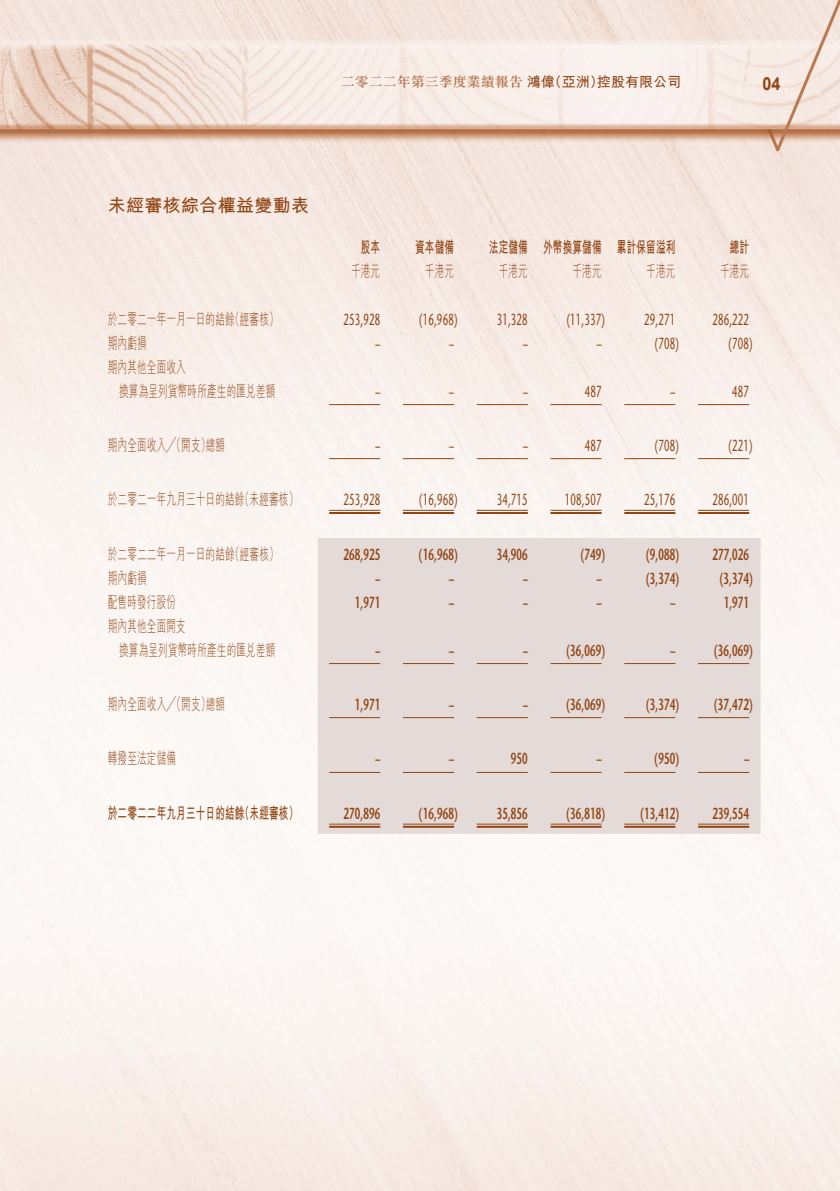
<style>
.page{position:relative;width:840px;height:1191px;background:#fff}
.page>*{position:absolute;margin:0;border:0;box-sizing:border-box;transform-origin:0 0}
.t1{font:700 18px "M Hei HK";letter-spacing:.015em;color:#914514}
.t2{font:700 18px "Arial";color:#914514;scale:.9 1}
.t3{font:600 16px "Stone Sans Std";letter-spacing:.015em;color:#914514;scale:.6 1}
.t4{font:300 16px/24px "M Hei HK";letter-spacing:.015em;color:#914514;scale:.6 1}
.t5{font:500 16px "Stone Sans Std";letter-spacing:.015em;color:#914514;scale:.6 1}
.t6{font:700 16px "M Hei HK";letter-spacing:.015em;color:#914514;scale:.6 1}
.t7{font:700 14px "M Sung HK";color:#b67952}
.t8{font:700 14px "M Hei HK";color:#914514}
.s1{font-family:"M Hei HK";color:#914514}
</style>
<div class="page">
<img style="left:0;top:0;width:839px;height:1191px">
<div style="left:317px;top:538px;width:443px;height:296px;background:#e4dad7"></div>
<hr style="left:329px;top:404px;width:51px;height:1px;background:#914514">
<hr style="left:403px;top:404px;width:51px;height:1px;background:#914514">
<hr style="left:476px;top:404px;width:51px;height:1px;background:#914514">
<hr style="left:550px;top:404px;width:51px;height:1px;background:#914514">
<hr style="left:624px;top:404px;width:51px;height:1px;background:#914514">
<hr style="left:697px;top:404px;width:51px;height:1px;background:#914514">
<hr style="left:329px;top:458px;width:51px;height:1px;background:#914514">
<hr style="left:403px;top:458px;width:51px;height:1px;background:#914514">
<hr style="left:476px;top:458px;width:51px;height:1px;background:#914514">
<hr style="left:550px;top:458px;width:51px;height:1px;background:#914514">
<hr style="left:624px;top:458px;width:51px;height:1px;background:#914514">
<hr style="left:697px;top:458px;width:51px;height:1px;background:#914514">
<hr style="left:329px;top:510px;width:51px;height:1px;background:#914514">
<hr style="left:329px;top:512px;width:51px;height:2px;background:#914514">
<hr style="left:403px;top:510px;width:51px;height:1px;background:#914514">
<hr style="left:403px;top:512px;width:51px;height:2px;background:#914514">
<hr style="left:476px;top:510px;width:51px;height:1px;background:#914514">
<hr style="left:476px;top:512px;width:51px;height:2px;background:#914514">
<hr style="left:550px;top:510px;width:51px;height:1px;background:#914514">
<hr style="left:550px;top:512px;width:51px;height:2px;background:#914514">
<hr style="left:624px;top:510px;width:51px;height:1px;background:#914514">
<hr style="left:624px;top:512px;width:51px;height:2px;background:#914514">
<hr style="left:697px;top:510px;width:51px;height:1px;background:#914514">
<hr style="left:697px;top:512px;width:51px;height:2px;background:#914514">
<hr style="left:329px;top:663px;width:51px;height:1px;background:#914514">
<hr style="left:403px;top:663px;width:51px;height:1px;background:#914514">
<hr style="left:476px;top:663px;width:51px;height:1px;background:#914514">
<hr style="left:550px;top:663px;width:51px;height:1px;background:#914514">
<hr style="left:624px;top:663px;width:51px;height:1px;background:#914514">
<hr style="left:697px;top:663px;width:51px;height:1px;background:#914514">
<hr style="left:329px;top:717px;width:51px;height:1px;background:#914514">
<hr style="left:403px;top:717px;width:51px;height:1px;background:#914514">
<hr style="left:476px;top:717px;width:51px;height:1px;background:#914514">
<hr style="left:550px;top:717px;width:51px;height:1px;background:#914514">
<hr style="left:624px;top:717px;width:51px;height:1px;background:#914514">
<hr style="left:697px;top:717px;width:51px;height:1px;background:#914514">
<hr style="left:329px;top:772px;width:51px;height:1px;background:#914514">
<hr style="left:403px;top:772px;width:51px;height:1px;background:#914514">
<hr style="left:476px;top:772px;width:51px;height:1px;background:#914514">
<hr style="left:550px;top:772px;width:51px;height:1px;background:#914514">
<hr style="left:624px;top:772px;width:51px;height:1px;background:#914514">
<hr style="left:697px;top:772px;width:51px;height:1px;background:#914514">
<hr style="left:329px;top:823px;width:51px;height:1px;background:#914514">
<hr style="left:329px;top:825px;width:51px;height:2px;background:#914514">
<hr style="left:403px;top:823px;width:51px;height:1px;background:#914514">
<hr style="left:403px;top:825px;width:51px;height:2px;background:#914514">
<hr style="left:476px;top:823px;width:51px;height:1px;background:#914514">
<hr style="left:476px;top:825px;width:51px;height:2px;background:#914514">
<hr style="left:550px;top:823px;width:51px;height:1px;background:#914514">
<hr style="left:550px;top:825px;width:51px;height:2px;background:#914514">
<hr style="left:624px;top:823px;width:51px;height:1px;background:#914514">
<hr style="left:624px;top:825px;width:51px;height:2px;background:#914514">
<hr style="left:697px;top:823px;width:51px;height:1px;background:#914514">
<hr style="left:697px;top:825px;width:51px;height:2px;background:#914514">
<p class="t7" style="left:340px;top:72px;width:215px">二零二二年第三季度業績報告<span class="s1">鴻偉</span></p>
<p class="t8" style="left:596px;top:72px;width:85px">控股有限公司</p>
<p class="t8" style="left:547px;top:72px;width:57px">（亞洲）</p>
<p class="t2" style="left:762px;top:71px;width:22px">04</p>
<p class="t1" style="left:108px;top:192px;width:203px">未經審核綜合權益變動表</p>
<p class="t6" style="left:360px;top:235px;width:34px">股本</p>
<p class="t6" style="left:415px;top:235px;width:66px">資本儲備</p>
<p class="t6" style="left:488px;top:235px;width:66px">法定儲備</p>
<p class="t6" style="left:543px;top:235px;width:99px">外幣換算儲備</p>
<p class="t6" style="left:616px;top:235px;width:99px">累計保留溢利</p>
<p class="t6" style="left:729px;top:235px;width:34px">總計</p>
<p class="t4" style="left:351px;top:258px;width:50px">千港元</p>
<p class="t4" style="left:424px;top:258px;width:50px">千港元</p>
<p class="t4" style="left:498px;top:258px;width:50px">千港元</p>
<p class="t4" style="left:572px;top:258px;width:50px">千港元</p>
<p class="t4" style="left:646px;top:258px;width:50px">千港元</p>
<p class="t4" style="left:719px;top:258px;width:50px">千港元</p>
<p class="t4" style="left:230px;top:306px;width:83px">（經審核(</p>
<p class="t4" style="left:108px;top:306px;width:213px">於二零二一年一月一日的結餘</p>
<p class="t5" style="left:343px;top:310px;width:63px">253,928</p>
<p class="t5" style="left:419px;top:310px;width:65px">)16,968(</p>
<p class="t5" style="left:496px;top:310px;width:53px">31,328</p>
<p class="t5" style="left:566px;top:310px;width:65px">)11,337(</p>
<p class="t5" style="left:644px;top:310px;width:53px">29,271</p>
<p class="t5" style="left:712px;top:310px;width:63px">286,222</p>
<p class="t4" style="left:108px;top:330px;width:131px">期內虧損<br>期內其他全面收入</p>
<p class="t5" style="left:375px;top:334px;width:9px">–</p>
<p class="t5" style="left:449px;top:334px;width:9px">–</p>
<p class="t5" style="left:522px;top:334px;width:9px">–</p>
<p class="t5" style="left:596px;top:334px;width:10px">–</p>
<p class="t5" style="left:654px;top:334px;width:41px">)708(</p>
<p class="t5" style="left:728px;top:334px;width:41px">)708(</p>
<p class="t4" style="left:119px;top:378px;width:262px">換算為呈列貨幣時所產生的匯兌差額</p>
<p class="t5" style="left:375px;top:382px;width:10px">–</p>
<p class="t5" style="left:449px;top:382px;width:10px">–</p>
<p class="t5" style="left:522px;top:382px;width:10px">–</p>
<p class="t5" style="left:584px;top:382px;width:30px">487</p>
<p class="t5" style="left:670px;top:382px;width:10px">–</p>
<p class="t5" style="left:731px;top:382px;width:30px">487</p>
<p class="t4" style="left:108px;top:432px;width:197px">期內全面收入╱（開支總額</p>
<p class="t4" style="left:201px;top:432px;width:18px">）</p>
<p class="t5" style="left:375px;top:436px;width:9px">–</p>
<p class="t5" style="left:449px;top:436px;width:9px">–</p>
<p class="t5" style="left:522px;top:436px;width:9px">–</p>
<p class="t5" style="left:584px;top:436px;width:30px">487</p>
<p class="t5" style="left:654px;top:436px;width:41px">)708(</p>
<p class="t5" style="left:728px;top:436px;width:41px">)221(</p>
<p class="t4" style="left:240px;top:486px;width:99px">（未經審核(</p>
<p class="t4" style="left:108px;top:486px;width:229px">於二零二一年九月三十日的結餘</p>
<p class="t5" style="left:343px;top:490px;width:63px">253,928</p>
<p class="t5" style="left:419px;top:490px;width:65px">)16,968(</p>
<p class="t5" style="left:496px;top:490px;width:53px">34,715</p>
<p class="t5" style="left:564px;top:490px;width:63px">108,507</p>
<p class="t5" style="left:644px;top:490px;width:53px">25,176</p>
<p class="t5" style="left:712px;top:490px;width:63px">286,001</p>
<p class="t4" style="left:230px;top:541px;width:83px">（經審核(</p>
<p class="t4" style="left:108px;top:541px;width:213px">於二零二二年一月一日的結餘</p>
<p class="t3" style="left:343px;top:545px;width:63px">268,925</p>
<p class="t3" style="left:418px;top:545px;width:67px">)16,968(</p>
<p class="t3" style="left:496px;top:545px;width:53px">34,906</p>
<p class="t3" style="left:580px;top:545px;width:43px">)749(</p>
<p class="t3" style="left:645px;top:545px;width:57px">)9,088(</p>
<p class="t3" style="left:712px;top:545px;width:63px">277,026</p>
<p class="t4" style="left:108px;top:565px;width:66px">期內虧損</p>
<p class="t3" style="left:375px;top:569px;width:9px">–</p>
<p class="t3" style="left:449px;top:569px;width:9px">–</p>
<p class="t3" style="left:522px;top:569px;width:10px">–</p>
<p class="t3" style="left:596px;top:569px;width:10px">–</p>
<p class="t3" style="left:645px;top:569px;width:57px">)3,374(</p>
<p class="t3" style="left:719px;top:569px;width:57px">)3,374(</p>
<p class="t4" style="left:108px;top:589px;width:131px">配售時發行股份期內其他全面開支</p>
<p class="t3" style="left:354px;top:593px;width:44px">1,971</p>
<p class="t3" style="left:449px;top:593px;width:9px">–</p>
<p class="t3" style="left:522px;top:593px;width:10px">–</p>
<p class="t3" style="left:596px;top:593px;width:10px">–</p>
<p class="t3" style="left:670px;top:593px;width:9px">–</p>
<p class="t3" style="left:723px;top:593px;width:44px">1,971</p>
<p class="t4" style="left:119px;top:637px;width:262px">換算為呈列貨幣時所產生的匯兌差額</p>
<p class="t3" style="left:375px;top:641px;width:9px">–</p>
<p class="t3" style="left:449px;top:641px;width:9px">–</p>
<p class="t3" style="left:522px;top:641px;width:10px">–</p>
<p class="t3" style="left:566px;top:641px;width:67px">)36,069(</p>
<p class="t3" style="left:670px;top:641px;width:9px">–</p>
<p class="t3" style="left:713px;top:641px;width:67px">)36,069(</p>
<p class="t4" style="left:108px;top:691px;width:197px">期內全面收入╱（開支總額</p>
<p class="t4" style="left:201px;top:691px;width:17px">）</p>
<p class="t3" style="left:354px;top:695px;width:44px">1,971</p>
<p class="t3" style="left:449px;top:695px;width:9px">–</p>
<p class="t3" style="left:522px;top:695px;width:9px">–</p>
<p class="t3" style="left:566px;top:695px;width:67px">)36,069(</p>
<p class="t3" style="left:645px;top:695px;width:57px">)3,374(</p>
<p class="t3" style="left:713px;top:695px;width:67px">)37,472(</p>
<p class="t4" style="left:108px;top:745px;width:115px">轉撥至法定儲備</p>
<p class="t3" style="left:375px;top:749px;width:9px">–</p>
<p class="t3" style="left:449px;top:749px;width:9px">–</p>
<p class="t3" style="left:510px;top:749px;width:30px">950</p>
<p class="t3" style="left:596px;top:749px;width:9px">–</p>
<p class="t3" style="left:654px;top:749px;width:43px">)950(</p>
<p class="t3" style="left:744px;top:749px;width:9px">–</p>
<p class="t6" style="left:240px;top:801px;width:99px">（未經審核(</p>
<p class="t6" style="left:108px;top:801px;width:229px">於二零二二年九月三十日的結餘</p>
<p class="t3" style="left:343px;top:803px;width:63px">270,896</p>
<p class="t3" style="left:418px;top:803px;width:67px">)16,968(</p>
<p class="t3" style="left:496px;top:803px;width:53px">35,856</p>
<p class="t3" style="left:566px;top:803px;width:67px">)36,818(</p>
<p class="t3" style="left:639px;top:803px;width:67px">)13,412(</p>
<p class="t3" style="left:712px;top:803px;width:63px">239,554</p>
</div>
